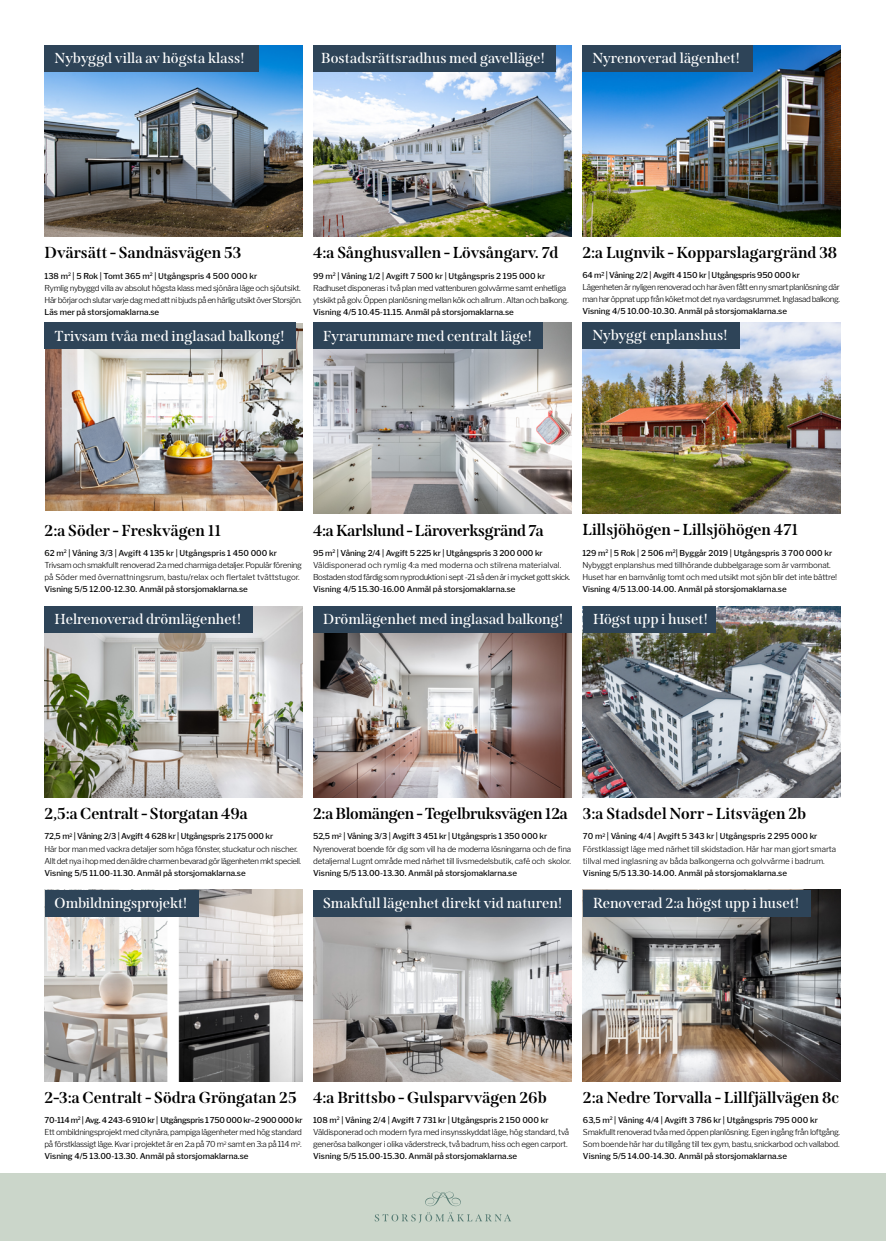
<style>
.page{position:relative;width:886px;height:1241px;background:#fff}
.page>*{position:absolute;margin:0;border:0;box-sizing:border-box;transform-origin:0 0}
.t1{font:700 15.88px "Span";color:#000}
.t2{font:700 15.88px "Span";letter-spacing:-.02em;color:#000}
.t3{font:600 14.5px "Span";color:#fff}
.t4{font:300 8px/12px "Libre Franklin";letter-spacing:-.04em;color:#000}
.t5{font:500 8px "Libre Franklin";color:#000}
.t6{font:300 8px/12px "Libre Franklin";letter-spacing:-.02em;color:#000}
.t7{font:300 8px/12px "Libre Franklin";letter-spacing:-.01em;color:#000}
.t8{font:500 8px "Libre Franklin";letter-spacing:-.02em;color:#000}
.s1{font-weight:500}
</style>
<div class="page">
<img style="left:45px;top:606px;width:258px;height:191px">
<img style="left:45px;top:323px;width:258px;height:187px">
<img style="left:45px;top:46px;width:258px;height:190px">
<img style="left:45px;top:889px;width:258px;height:191px">
<img style="left:313px;top:633px;width:258px;height:164px">
<img style="left:313px;top:322px;width:258px;height:191px">
<img style="left:313px;top:45px;width:258px;height:191px">
<img style="left:313px;top:916px;width:258px;height:164px">
<img style="left:583px;top:606px;width:258px;height:191px">
<img style="left:583px;top:889px;width:258px;height:191px">
<div style="left:45px;top:606px;width:208px;height:26px;background:#2e4458"></div>
<div style="left:45px;top:322px;width:251px;height:27px;background:#2e4458"></div>
<div style="left:45px;top:45px;width:214px;height:27px;background:#2e4458"></div>
<div style="left:45px;top:889px;width:153px;height:27px;background:#2e4458"></div>
<div style="left:313px;top:606px;width:259px;height:26px;background:#2e4458"></div>
<div style="left:313px;top:322px;width:229px;height:27px;background:#2e4458"></div>
<div style="left:313px;top:45px;width:242px;height:27px;background:#2e4458"></div>
<div style="left:313px;top:889px;width:259px;height:27px;background:#2e4458"></div>
<div style="left:583px;top:606px;width:133px;height:26px;background:#2e4458"></div>
<div style="left:583px;top:889px;width:227px;height:27px;background:#2e4458"></div>
<div style="left:0;top:1172px;width:886px;height:68px;background:#cbd6ca"></div>
<svg style="left:375px;top:1212px;width:136px;height:10px"></svg>
<svg style="left:425px;top:1191px;width:36px;height:14px"></svg>
<img style="left:582px;top:323px;width:259px;height:190px">
<img style="left:582px;top:46px;width:259px;height:190px">
<div style="left:582px;top:322px;width:157px;height:27px;background:#2e4458"></div>
<div style="left:582px;top:45px;width:170px;height:26px;background:#2e4458"></div>
<h2 class="t3" style="left:55px;top:50px;width:192px">Nybyggd villa av högsta klass!</h2>
<h2 class="t3" style="left:321px;top:49px;width:225px">Bostadsrättsradhus med gavelläge!</h2>
<h2 class="t3" style="left:592px;top:49px;width:149px">Nyrenoverad lägenhet!</h2>
<h1 class="t1" style="left:45px;top:243px;width:198px">Dvärsätt - Sandnäsvägen 53</h1>
<h1 class="t1" style="left:313px;top:243px;width:247px">4:a Sånghusvallen - Lövsångarv. 7d</h1>
<h1 class="t1" style="left:582px;top:243px;width:256px">2:a Lugnvik - Kopparslagargränd 38</h1>
<p class="t4" style="left:45px;top:269px;width:259px"><span class="s1">138 m</span><sup>2</sup> <span class="s1">| 5 Rok | Tomt 365 m</span><sup>2</sup> <span class="s1">| Utgångspris 4 500 000 kr<br></span>Rymlig nybyggd villa av absolut högsta klass med sjönära läge och sjöutsikt.<br>Här börjar och slutar varje dag med att ni bjuds på en härlig utsikt över Storsjön.</p>
<p class="t5" style="left:45px;top:305px;width:116px">Läs mer på storsjomaklarna.se</p>
<p class="t4" style="left:313px;top:269px;width:257px"><span class="s1">99 m</span><sup>2</sup> <span class="s1">| Våning 1/2 | Avgift 7 500 kr | Utgångspris 2 195 000 kr<br></span>Radhuset disponeras i två plan med vattenburen golvvärme samt enhetliga ytskikt på golv. Öppen planlösning mellan kök och allrum . Altan och balkong.</p>
<p class="t5" style="left:313px;top:305px;width:202px">Visning 4/5 10.45-11.15. Anmäl på storsjomaklarna.se</p>
<p class="t8" style="left:582px;top:269px;width:219px">64 m2 | Våning 2/2 | Avgift 4 150 kr | Utgångspris 950 000 kr</p>
<p class="t4" style="left:582px;top:280px;width:259px">Lägenheten är nyligen renoverad och har även fått en ny smart planlösning där man har öppnat upp från köket mot det nya vardagsrummet. Inglasad balkong.</p>
<p class="t5" style="left:582px;top:305px;width:206px">Visning 4/5 10.00-10.30. Anmäl på storsjomaklarna.se</p>
<h2 class="t3" style="left:55px;top:327px;width:232px">Trivsam tvåa med inglasad balkong!</h2>
<h2 class="t3" style="left:323px;top:327px;width:210px">Fyrarummare med centralt läge!</h2>
<h2 class="t3" style="left:592px;top:327px;width:137px">Nybyggt enplanshus!</h2>
<h1 class="t1" style="left:45px;top:520px;width:178px">2:a Söder - Freskvägen 11</h1>
<h1 class="t2" style="left:313px;top:520px;width:232px">4:a Karlslund - Läroverksgränd 7a</h1>
<h1 class="t1" style="left:582px;top:520px;width:217px">Lillsjöhögen - Lillsjöhögen 471</h1>
<p class="t4" style="left:45px;top:546px;width:259px"><span class="s1">62 m</span><sup>2</sup> <span class="s1">| Våning 3/3 | Avgift 4 135 kr | Utgångspris 1 450 000 kr<br></span>Trivsam och smakfullt renoverad 2:a med charmiga detaljer. Populär förening på Söder med övernattningsrum, bastu/relax och flertalet tvättstugor.</p>
<p class="t5" style="left:45px;top:582px;width:205px">Visning 5/5 12.00-12.30. Anmäl på storsjomaklarna.se</p>
<p class="t4" style="left:313px;top:546px;width:259px"><span class="s1">95 m</span><sup>2</sup> <span class="s1">| Våning 2/4 | Avgift 5 225 kr | Utgångspris 3 200 000 kr<br></span>Väldisponerad och rymlig 4:a med moderna och stilrena materialval.<br>Bostaden stod färdig som nyproduktion i sept -21 så den är i mycket gott skick.</p>
<p class="t5" style="left:313px;top:582px;width:204px">Visning 4/5 15.30-16.00 Anmäl på storsjomaklarna.se</p>
<p class="t6" style="left:582px;top:545px;width:256px"><span class="s1">129 m</span><sup>2</sup> <span class="s1">| 5 Rok | 2 506 m</span><sup>2</sup><span class="s1">| Byggår 2019 | Utgångspris 3 700 000 kr<br></span>Nybyggt enplanshus med tillhörande dubbelgarage som är varmbonat.<br>Huset har en barnvänlig tomt och med utsikt mot sjön blir det inte bättre!</p>
<p class="t5" style="left:582px;top:582px;width:206px">Visning 4/5 13.00-14.00. Anmäl på storsjomaklarna.se</p>
<h2 class="t3" style="left:55px;top:610px;width:188px">Helrenoverad drömlägenhet!</h2>
<h2 class="t3" style="left:323px;top:610px;width:242px">Drömlägenhet med inglasad balkong!</h2>
<h2 class="t3" style="left:593px;top:610px;width:117px">Högst upp i huset!</h2>
<h1 class="t1" style="left:45px;top:804px;width:205px">2,5:a Centralt - Storgatan 49a</h1>
<h1 class="t2" style="left:313px;top:804px;width:256px">2:a Blomängen - Tegelbruksvägen 12a</h1>
<h1 class="t1" style="left:583px;top:804px;width:225px">3:a Stadsdel Norr - Litsvägen 2b</h1>
<p class="t4" style="left:45px;top:829px;width:258px"><span class="s1">72,5 m</span><sup>2</sup> <span class="s1">| Våning 2/3 | Avgift 4 628 kr | Utgångspris 2 175 000 kr<br></span>Här bor man med vackra detaljer som höga fönster, stuckatur och nischer.<br>Allt det nya i hop med den äldre charmen bevarad gör lägenheten mkt speciell.</p>
<p class="t5" style="left:45px;top:866px;width:203px">Visning 5/5 11.00-11.30. Anmäl på storsjomaklarna.se</p>
<p class="t4" style="left:313px;top:829px;width:259px"><span class="s1">52,5 m</span><sup>2</sup> <span class="s1">| Våning 3/3 | Avgift 3 451 kr | Utgångspris 1 350 000 kr<br></span>Nyrenoverat boende för dig som vill ha de moderna lösningarna och de fina detaljerna! Lugnt område med närhet till livsmedelsbutik, café och skolor.</p>
<p class="t5" style="left:313px;top:866px;width:205px">Visning 5/5 13.00-13.30. Anmäl på storsjomaklarna.se</p>
<p class="t7" style="left:583px;top:829px;width:255px"><span class="s1">70 m</span><sup>2</sup> <span class="s1">| Våning 4/4 | Avgift 5 343 kr | Utgångspris 2 295 000 kr<br></span>Förstklassigt läge med närhet till skidstadion. Här har man gjort smarta tillval med inglasning av båda balkongerna och golvvärme i badrum.</p>
<p class="t5" style="left:583px;top:866px;width:206px">Visning 5/5 13.30-14.00. Anmäl på storsjomaklarna.se</p>
<h2 class="t3" style="left:55px;top:894px;width:134px">Ombildningsprojekt!</h2>
<h2 class="t3" style="left:323px;top:894px;width:241px">Smakfull lägenhet direkt vid naturen!</h2>
<h2 class="t3" style="left:593px;top:894px;width:208px">Renoverad 2:a högst upp i huset!</h2>
<h1 class="t1" style="left:45px;top:1087px;width:254px">2-3:a Centralt - Södra Gröngatan 25</h1>
<p class="t4" style="left:45px;top:1113px;width:259px;text-align:justify"><span class="s1">70-114 m</span><sup>2</sup> <span class="s1">| Avg. 4 243-6 910 kr | Utgångspris 1 750 000 kr–2 900 000 kr </span>Ett ombildningsprojekt med citynära, pampiga lägenheter med hög standard på förstklassigt läge. Kvar i projektet är en 2:a på 70 m<sup>2</sup> samt en 3:a på 114 m<sup>2</sup>.<br><span class="s1">Visning 4/5 13.00-13.30. Anmäl på storsjomaklarna.se</span></p>
<h1 class="t1" style="left:313px;top:1087px;width:235px">4:a Brittsbo - Gulsparvvägen 26b</h1>
<p class="t4" style="left:313px;top:1113px;width:258px"><span class="s1">108 m</span><sup>2</sup> <span class="s1">| Våning 2/4 | Avgift 7 731 kr | Utgångspris 2 150 000 kr<br></span>Väldisponerad och modern fyra med insynsskyddat läge, hög standard, två generösa balkonger i olika väderstreck, två badrum, hiss och egen carport.</p>
<p class="t5" style="left:313px;top:1149px;width:206px">Visning 5/5 15.00-15.30. Anmäl på storsjomaklarna.se</p>
<h1 class="t1" style="left:583px;top:1087px;width:258px">2:a Nedre Torvalla - Lillfjällvägen 8c</h1>
<p class="t4" style="left:583px;top:1113px;width:259px"><span class="s1">63,5 m</span><sup>2</sup> <span class="s1">| Våning 4/4 | Avgift 3 786 kr | Utgångspris 795 000 kr<br></span>Smakfullt renoverad tvåa med öppen planlösning. Egen ingång från loftgång.<br>Som boende här har du tillgång till tex gym, bastu, snickarbod och vallabod.</p>
<p class="t5" style="left:583px;top:1149px;width:206px">Visning 5/5 14.00-14.30. Anmäl på storsjomaklarna.se</p>
</div>
